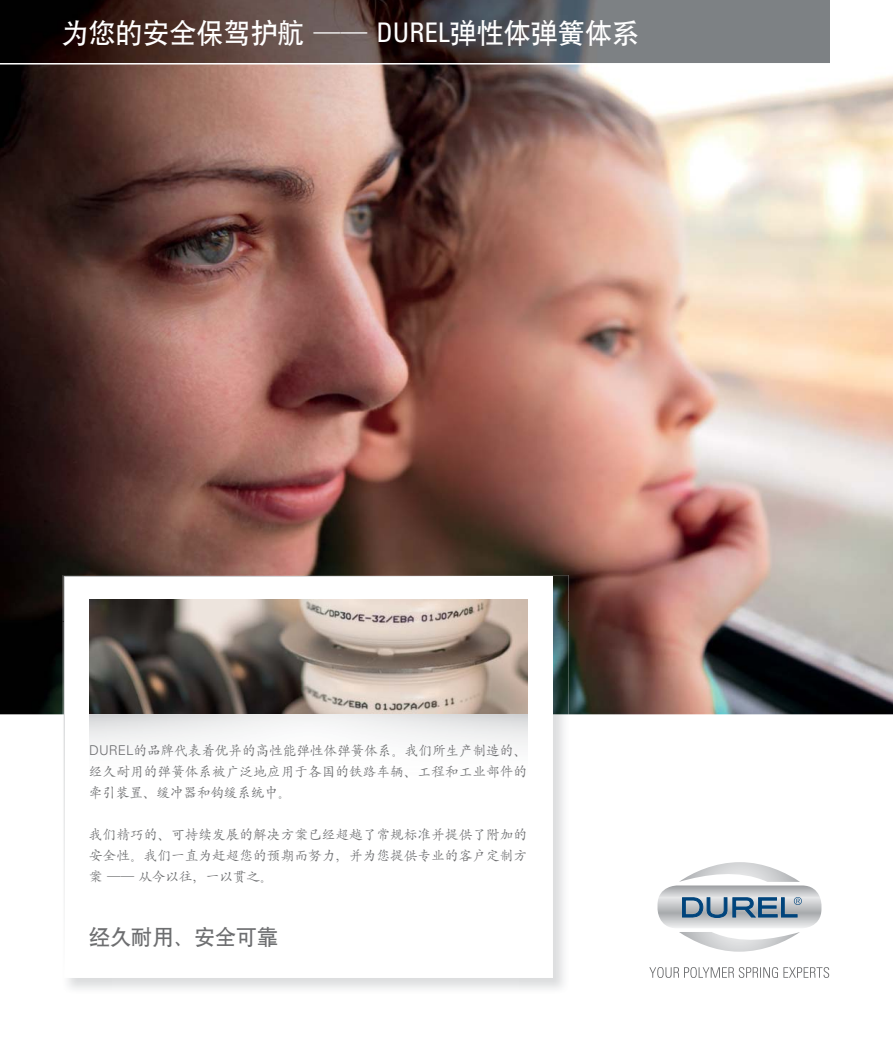
<style>
.page{position:relative;width:893px;height:1063px;background:#fff}
.page>*{position:absolute;margin:0;border:0;box-sizing:border-box;transform-origin:0 0}
.t1{font:27px "SIL Hei Med Jian";color:#fff}
.t2{font:21px "SIL Hei Med Jian";color:#6d6e70}
.t3{font:13.5px/21px "SIL Kai Reg Jian";letter-spacing:.015em;color:#6d6e70;text-align:justify}
.s1{font-family:"Univers";font-stretch:condensed}
.s2{font-family:"Univers";font-weight:300}
</style>
<div class="page">
<img style="left:0;top:0;width:893px;height:714px">
<img style="left:0;top:0;width:829px;height:63px">
<img style="left:63px;top:575px;width:506px;height:46px">
<img style="left:63px;top:621px;width:1px;height:93px">
<img style="left:553px;top:621px;width:16px;height:93px">
<svg style="left:64px;top:576px;width:489px;height:385px"></svg>
<img style="left:89px;top:600px;width:438px;height:214px">
<svg style="left:657px;top:885px;width:164px;height:43px"></svg>
<svg style="left:682px;top:897px;width:120px;height:21px"></svg>
<svg style="left:649px;top:967px;width:180px;height:11px"></svg>
<svg style="left:679px;top:862px;width:121px;height:20px"></svg>
<svg style="left:679px;top:932px;width:121px;height:20px"></svg>
<hr style="left:0;top:63px;width:893px;height:2px;background:#fff">
<h1 class="t1" style="left:61px;top:20px;width:579px">为您的安全保驾护航 ―― <span class="s1">DUREL</span>弹性体弹簧体系</h1>
<p class="t3" style="left:89px;top:740px;width:439px"><span class="s2">DUREL</span>的品牌代表着优异的高性能弹性体弹簧体系。我们所生产制造的、经久耐用的弹簧体系被广泛地应用于各国的铁路车辆、工程和工业部件的牵引装置、缓冲器和钩缓系统中。</p>
<p class="t3" style="left:89px;top:824px;width:439px">我们精巧的、可持续发展的解决方案已经超越了常规标准并提供了附加的安全性。我们一直为赶超您的预期而努力，并为您提供专业的客户定制方案 ―― 从今以往，一以贯之。</p>
<h2 class="t2" style="left:89px;top:927px;width:191px">经久耐用、安全可靠</h2>
</div>
